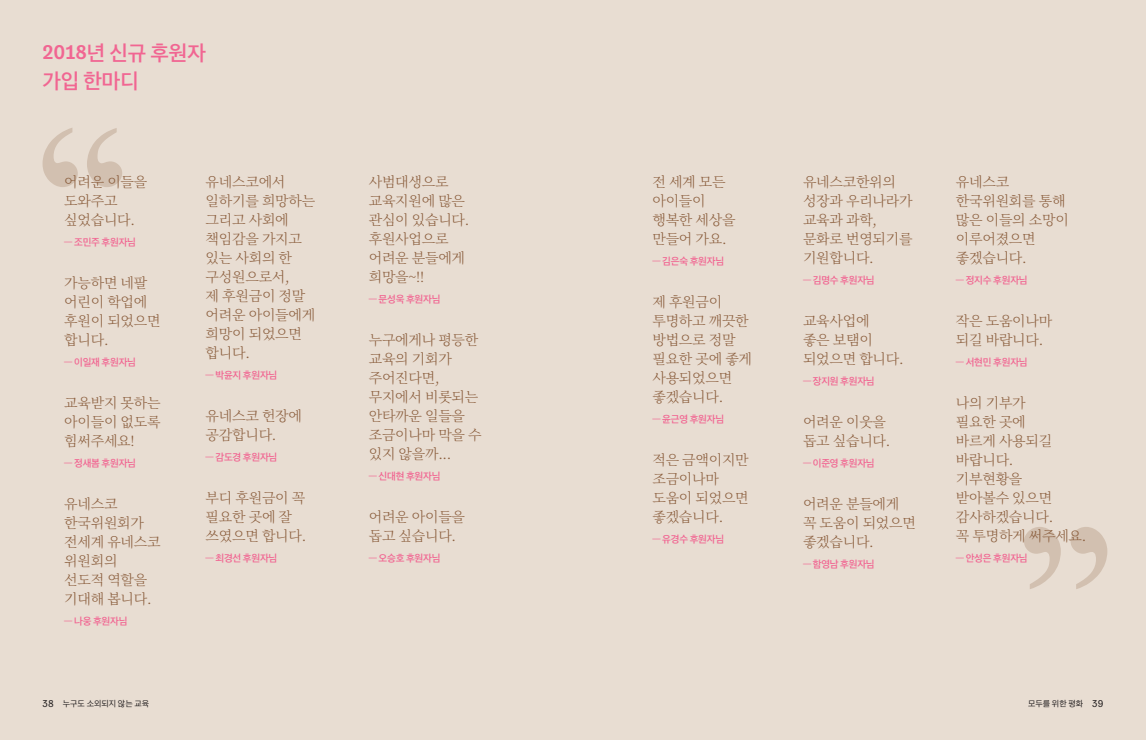
<style>
.page{position:relative;width:1146px;height:740px;background:#fff}
.page>*{position:absolute;margin:0;border:0;box-sizing:border-box;transform-origin:0 0}
.제목{font:20px "SD Gothic Neo 1 OTFSB";color:#f16692}
.한마디{font:300 14px/19px "Noto Serif CJ Kkr";letter-spacing:-.02em;color:#8a5d3c}
.리드텍스트{font:9.5px "SD Gothic Neo 1 OTFSB";letter-spacing:-.02em;color:#f16692}
.t1{font:8px "SD Gothic Neo 1 OTFR";color:#231f20}
.s1{font-family:"Tenso";font-weight:500;font-size:20.4px}
.s2{font-family:"Tenso";font-size:10.2px}
</style>
<div class="page">
<div style="left:0;top:0;width:1145px;height:740px;background:#e8ddd2"></div>
<svg style="left:1024px;top:527px;width:83px;height:62px"></svg>
<svg style="left:43px;top:128px;width:79px;height:59px"></svg>
<p class="제목" style="left:43px;top:43px;width:165px"><span class="s1">2018</span>년 신규 후원자</p>
<p class="제목" style="left:43px;top:71px;width:98px">가입 한마디</p>
<p class="한마디" style="left:64px;top:172px;width:85px">어려운 이들을 도와주고 싶었습니다.</p>
<p class="리드텍스트" style="left:64px;top:237px;width:73px">— 조민주 후원자님</p>
<p class="한마디" style="left:64px;top:273px;width:98px">가능하면 네팔 어린이 학업에 후원이 되었으면 합니다.</p>
<p class="리드텍스트" style="left:64px;top:357px;width:73px">— 이일재 후원자님</p>
<p class="한마디" style="left:64px;top:393px;width:98px;text-align:justify">교육받지 못하는 아이들이 없도록 힘써주세요!</p>
<p class="리드텍스트" style="left:64px;top:458px;width:73px">— 정새봄 후원자님</p>
<p class="한마디" style="left:64px;top:494px;width:98px">유네스코 한국위원회가 전세계 유네스코 위원회의 선도적 역할을 기대해 봅니다.</p>
<p class="리드텍스트" style="left:64px;top:616px;width:65px">— 나웅 후원자님</p>
<p class="한마디" style="left:206px;top:172px;width:111px">유네스코에서 일하기를 희망하는 그리고 사회에 책임감을 가지고 있는 사회의 한 구성원으로서,<br>제 후원금이 정말 어려운 아이들에게 희망이 되었으면 합니다.</p>
<p class="리드텍스트" style="left:206px;top:370px;width:73px">— 박윤지 후원자님</p>
<p class="한마디" style="left:206px;top:406px;width:98px">유네스코 헌장에 공감합니다.</p>
<p class="리드텍스트" style="left:206px;top:452px;width:73px">— 감도경 후원자님</p>
<p class="한마디" style="left:206px;top:488px;width:102px">부디 후원금이 꼭 필요한 곳에 잘 쓰였으면 합니다.</p>
<p class="리드텍스트" style="left:206px;top:553px;width:73px">— 최경선 후원자님</p>
<p class="한마디" style="left:369px;top:172px;width:102px">사범대생으로 교육지원에 많은 관심이 있습니다. 후원사업으로 어려운 분들에게 희망을~!!</p>
<p class="리드텍스트" style="left:369px;top:294px;width:73px">— 문성욱 후원자님</p>
<p class="한마디" style="left:369px;top:330px;width:114px">누구에게나 평등한 교육의 기회가 주어진다면, 무지에서 비롯되는 안타까운 일들을 조금이나마 막을 수 있지 않을까...</p>
<p class="리드텍스트" style="left:369px;top:471px;width:73px">— 신대현 후원자님</p>
<p class="한마디" style="left:369px;top:507px;width:98px">어려운 아이들을 돕고 싶습니다.</p>
<p class="리드텍스트" style="left:369px;top:553px;width:73px">— 오승호 후원자님</p>
<p class="한마디" style="left:652px;top:172px;width:85px">전 세계 모든 아이들이 행복한 세상을 만들어 가요.</p>
<p class="리드텍스트" style="left:652px;top:256px;width:73px">— 김은숙 후원자님</p>
<p class="한마디" style="left:652px;top:292px;width:101px">제 후원금이 투명하고 깨끗한 방법으로 정말 필요한 곳에 좋게 사용되었으면 좋겠습니다.</p>
<p class="리드텍스트" style="left:652px;top:414px;width:73px">— 윤근영 후원자님</p>
<p class="한마디" style="left:652px;top:450px;width:98px">적은 금액이지만 조금이나마 도움이 되었으면 좋겠습니다.</p>
<p class="리드텍스트" style="left:652px;top:534px;width:73px">— 유경수 후원자님</p>
<p class="한마디" style="left:802px;top:172px;width:111px">유네스코한위의 성장과 우리나라가 교육과 과학, 문화로 번영되기를 기원합니다.</p>
<p class="리드텍스트" style="left:802px;top:275px;width:73px">— 김명수 후원자님</p>
<p class="한마디" style="left:802px;top:311px;width:102px">교육사업에<br>좋은 보탬이 되었으면 합니다.</p>
<p class="리드텍스트" style="left:802px;top:376px;width:73px">— 장지원 후원자님</p>
<p class="한마디" style="left:802px;top:412px;width:89px">어려운 이웃을 돕고 싶습니다.</p>
<p class="리드텍스트" style="left:802px;top:458px;width:73px">— 이준영 후원자님</p>
<p class="한마디" style="left:802px;top:494px;width:114px">어려운 분들에게 꼭 도움이 되었으면 좋겠습니다.</p>
<p class="리드텍스트" style="left:802px;top:559px;width:73px">— 함영남 후원자님</p>
<p class="한마디" style="left:955px;top:172px;width:114px">유네스코 한국위원회를 통해 많은 이들의 소망이 이루어졌으면 좋겠습니다.</p>
<p class="리드텍스트" style="left:955px;top:275px;width:73px">— 정지수 후원자님</p>
<p class="한마디" style="left:955px;top:311px;width:98px">작은 도움이나마 되길 바랍니다.</p>
<p class="리드텍스트" style="left:955px;top:357px;width:73px">— 서현민 후원자님</p>
<p class="한마디" style="left:955px;top:393px;width:132px">나의 기부가<br>필요한 곳에<br>바르게 사용되길 바랍니다.<br>기부현황을<br>받아볼수 있으면 감사하겠습니다.<br>꼭 투명하게 써주세요.</p>
<p class="리드텍스트" style="left:955px;top:553px;width:73px">— 안성은 후원자님</p>
<p class="t1" style="left:43px;top:700px;width:108px"><span class="s2">38</span> 누구도 소외되지 않는 교육</p>
<p class="t1" style="left:1027px;top:700px;width:77px">모두를 위한 평화 <span class="s2">39</span></p>
</div>
